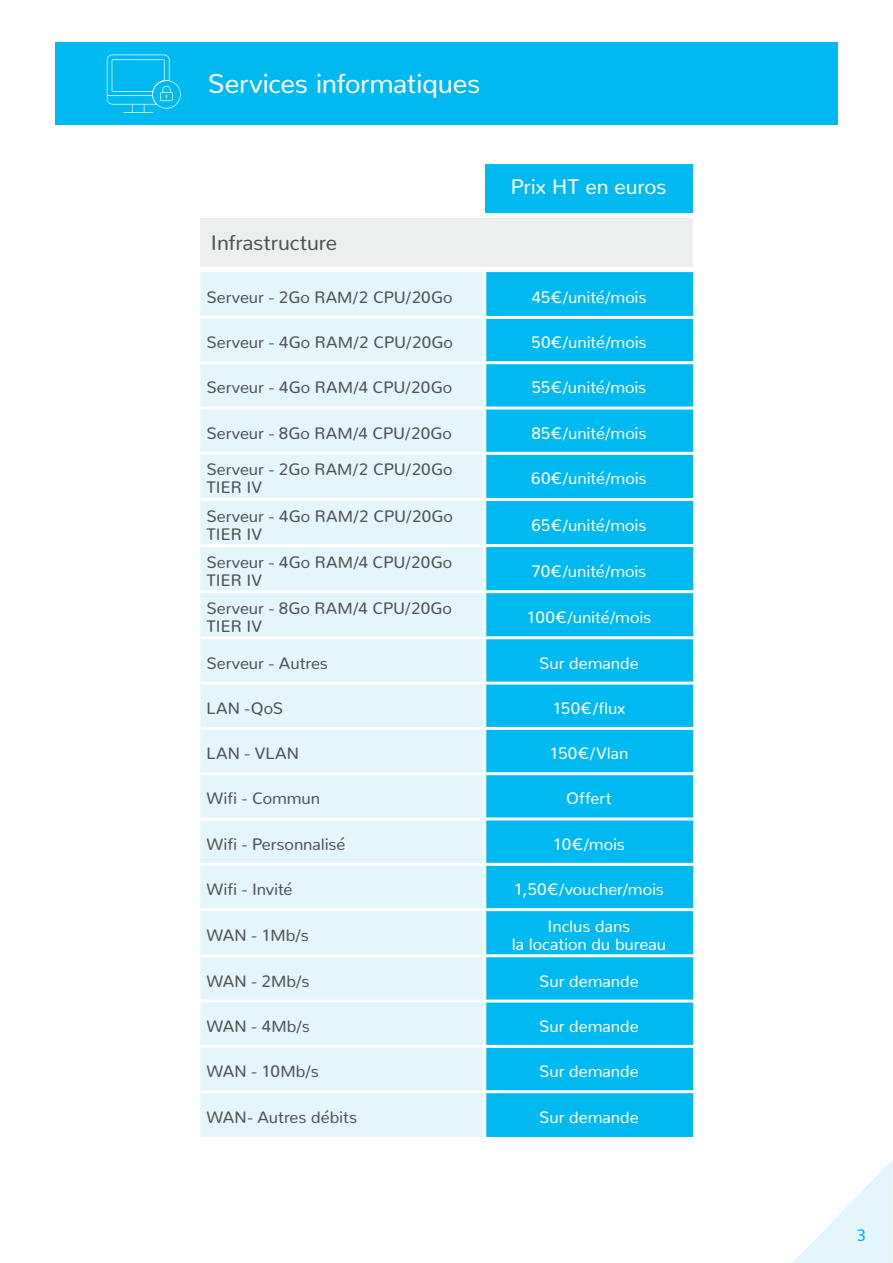
<style>
.page{position:relative;width:893px;height:1263px;background:#fff}
.page>*{position:absolute;margin:0;border:0;box-sizing:border-box;transform-origin:0 0}
.t1{font:27px "Nunito";letter-spacing:-.01em;color:#fff}
.t2{font:21px "Nunito";letter-spacing:-.01em;color:#505453}
.t3{font:21px "Nunito";letter-spacing:-.01em;color:#fff}
.t4{font:16.65px "Nunito";color:#00b9f1}
.t5{font:16.5px/18px "Nunito";letter-spacing:.005em;color:#505453}
.t6{font:16.5px/18px "Nunito";letter-spacing:-.005em;color:#fff;text-align:center}
</style>
<div class="page">
<svg style="left:793px;top:1160px;width:100px;height:103px"></svg>
<div style="left:55px;top:43px;width:783px;height:82px;background:#00b9f1"></div>
<svg style="left:107px;top:55px;width:74px;height:58px"></svg>
<div style="left:485px;top:164px;width:208px;height:49px;background:#00b9f1"></div>
<div style="left:200px;top:218px;width:493px;height:49px;background:#edeeee"></div>
<div style="left:200px;top:272px;width:283px;height:865px;background:#e5f5fc"></div>
<div style="left:486px;top:272px;width:207px;height:865px;background:#00b9f1"></div>
<hr style="left:200px;top:316px;width:285px;height:3px;background:#fff">
<hr style="left:485px;top:316px;width:208px;height:3px;background:#fff">
<hr style="left:200px;top:361px;width:285px;height:3px;background:#fff">
<hr style="left:485px;top:361px;width:208px;height:3px;background:#fff">
<hr style="left:200px;top:406px;width:285px;height:3px;background:#fff">
<hr style="left:485px;top:406px;width:208px;height:3px;background:#fff">
<hr style="left:200px;top:452px;width:285px;height:3px;background:#fff">
<hr style="left:485px;top:452px;width:208px;height:3px;background:#fff">
<hr style="left:200px;top:498px;width:285px;height:3px;background:#fff">
<hr style="left:485px;top:498px;width:208px;height:3px;background:#fff">
<hr style="left:200px;top:544px;width:285px;height:3px;background:#fff">
<hr style="left:485px;top:544px;width:208px;height:3px;background:#fff">
<hr style="left:200px;top:590px;width:285px;height:3px;background:#fff">
<hr style="left:485px;top:590px;width:208px;height:3px;background:#fff">
<hr style="left:200px;top:727px;width:285px;height:3px;background:#fff">
<hr style="left:485px;top:727px;width:208px;height:3px;background:#fff">
<hr style="left:200px;top:772px;width:285px;height:3px;background:#fff">
<hr style="left:485px;top:772px;width:208px;height:3px;background:#fff">
<hr style="left:200px;top:817px;width:285px;height:3px;background:#fff">
<hr style="left:485px;top:817px;width:208px;height:3px;background:#fff">
<hr style="left:200px;top:863px;width:285px;height:3px;background:#fff">
<hr style="left:485px;top:863px;width:208px;height:3px;background:#fff">
<hr style="left:200px;top:908px;width:285px;height:3px;background:#fff">
<hr style="left:485px;top:908px;width:208px;height:3px;background:#fff">
<hr style="left:200px;top:954px;width:285px;height:3px;background:#fff">
<hr style="left:485px;top:954px;width:208px;height:3px;background:#fff">
<hr style="left:200px;top:999px;width:285px;height:3px;background:#fff">
<hr style="left:485px;top:999px;width:208px;height:3px;background:#fff">
<hr style="left:200px;top:1045px;width:285px;height:3px;background:#fff">
<hr style="left:485px;top:1045px;width:208px;height:3px;background:#fff">
<hr style="left:200px;top:1090px;width:285px;height:3px;background:#fff">
<hr style="left:485px;top:1090px;width:208px;height:3px;background:#fff">
<hr style="left:200px;top:636px;width:285px;height:3px;background:#fff">
<hr style="left:485px;top:636px;width:208px;height:3px;background:#fff">
<hr style="left:200px;top:682px;width:285px;height:3px;background:#fff">
<hr style="left:485px;top:682px;width:208px;height:3px;background:#fff">
<h1 class="t1" style="left:208px;top:60px;width:274px">Services informatiques</h1>
<p class="t2" style="left:211px;top:225px;width:128px">Infrastructure</p>
<p class="t3" style="left:511px;top:169px;width:157px">Prix HT en euros</p>
<p class="t5" style="left:206px;top:286px;width:248px">Serveur - 2Go RAM/2 CPU/20Go</p>
<p class="t6" style="left:531px;top:286px;width:117px">45€/unité/mois</p>
<p class="t5" style="left:206px;top:331px;width:248px">Serveur - 4Go RAM/2 CPU/20Go</p>
<p class="t6" style="left:531px;top:331px;width:117px">50€/unité/mois</p>
<p class="t5" style="left:206px;top:377px;width:247px">Serveur - 4Go RAM/4 CPU/20Go</p>
<p class="t6" style="left:531px;top:377px;width:116px">55€/unité/mois</p>
<p class="t5" style="left:206px;top:422px;width:247px">Serveur - 8Go RAM/4 CPU/20Go</p>
<p class="t6" style="left:531px;top:422px;width:117px">85€/unité/mois</p>
<p class="t5" style="left:206px;top:459px;width:248px">Serveur - 2Go RAM/2 CPU/20Go<br>TIER IV</p>
<p class="t6" style="left:531px;top:468px;width:117px">60€/unité/mois</p>
<p class="t5" style="left:206px;top:505px;width:248px">Serveur - 4Go RAM/2 CPU/20Go<br>TIER IV</p>
<p class="t6" style="left:531px;top:514px;width:117px">65€/unité/mois</p>
<p class="t5" style="left:206px;top:551px;width:247px">Serveur - 4Go RAM/4 CPU/20Go<br>TIER IV</p>
<p class="t6" style="left:531px;top:560px;width:116px">70€/unité/mois</p>
<p class="t5" style="left:206px;top:597px;width:247px">Serveur - 8Go RAM/4 CPU/20Go<br>TIER IV</p>
<p class="t6" style="left:527px;top:606px;width:126px">100€/unité/mois</p>
<p class="t5" style="left:206px;top:652px;width:123px">Serveur - Autres</p>
<p class="t6" style="left:539px;top:652px;width:101px">Sur demande</p>
<p class="t5" style="left:206px;top:697px;width:78px">LAN -QoS</p>
<p class="t6" style="left:552px;top:697px;width:75px">150€/flux</p>
<p class="t5" style="left:206px;top:743px;width:94px">LAN - VLAN</p>
<p class="t6" style="left:549px;top:743px;width:80px">150€/Vlan</p>
<p class="t5" style="left:206px;top:788px;width:115px">Wifi - Commun</p>
<p class="t6" style="left:566px;top:788px;width:47px">Offert</p>
<p class="t5" style="left:206px;top:833px;width:141px">Wifi - Personnalisé</p>
<p class="t6" style="left:553px;top:833px;width:74px">10€/mois</p>
<p class="t5" style="left:206px;top:878px;width:88px">Wifi - Invité</p>
<p class="t6" style="left:514px;top:878px;width:152px">1,50€/voucher/mois</p>
<p class="t5" style="left:206px;top:924px;width:104px">WAN - 1Mb/s</p>
<p class="t6" style="left:512px;top:915px;width:156px">Inclus dans<br>la location du bureau</p>
<p class="t5" style="left:206px;top:970px;width:105px">WAN - 2Mb/s</p>
<p class="t6" style="left:539px;top:970px;width:101px">Sur demande</p>
<p class="t5" style="left:206px;top:1015px;width:105px">WAN - 4Mb/s</p>
<p class="t6" style="left:539px;top:1015px;width:101px">Sur demande</p>
<p class="t5" style="left:206px;top:1060px;width:114px">WAN - 10Mb/s</p>
<p class="t6" style="left:539px;top:1060px;width:101px">Sur demande</p>
<p class="t5" style="left:206px;top:1106px;width:152px">WAN- Autres débits</p>
<p class="t6" style="left:539px;top:1106px;width:101px">Sur demande</p>
<p class="t4" style="left:857px;top:1221px;width:11px">3</p>
</div>
